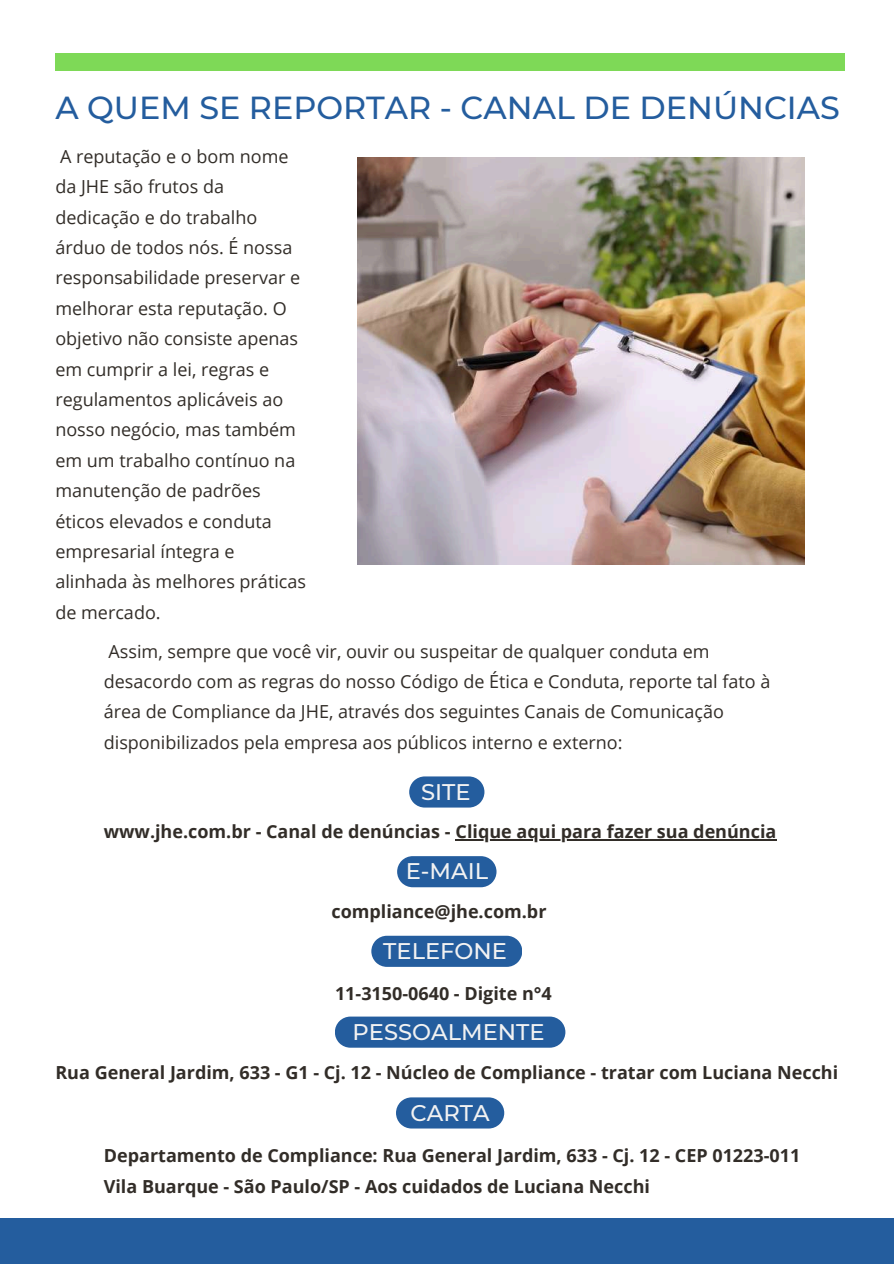
<style>
.page{position:relative;width:894px;height:1264px;background:#fff}
.page>*{position:absolute;margin:0;border:0;box-sizing:border-box;transform-origin:0 0}
.t1{font:500 31.8px "Montserrat";color:#245d9e}
.t2{font:500 22.65px "Montserrat";color:#f2f2f2}
.t3{font:18px/30.3px "Open Sans";color:#322d28}
.t4{font:700 18px/30.3px "Open Sans";color:#322d28}
</style>
<div class="page">
<div style="left:55px;top:53px;width:789px;height:17px;background:#7ed957"></div>
<div style="left:0;top:1218px;width:893px;height:45px;background:#245d9e"></div>
<img style="left:357px;top:158px;width:446px;height:406px">
<svg style="left:409px;top:776px;width:75px;height:31px;background:#386ca7"></svg>
<hr style="left:455px;top:839px;width:321px;height:1px;background:#322d28">
<svg style="left:397px;top:856px;width:99px;height:31px;background:#3267a4"></svg>
<svg style="left:371px;top:935px;width:151px;height:31px;background:#3267a4"></svg>
<div style="left:335px;top:1016px;width:230px;height:31px;background:#245d9e"></div>
<svg style="left:396px;top:1097px;width:108px;height:31px;background:#3368a4"></svg>
<h1 class="t1" style="left:55px;top:88px;width:785px">A QUEM SE REPORTAR - CANAL DE DENÚNCIAS</h1>
<p class="t3" style="left:55px;top:141px;width:252px">A reputação e o bom nome da JHE são frutos da dedicação e do trabalho árduo de todos nós. É nossa responsabilidade preservar e melhorar esta reputação. O objetivo não consiste apenas em cumprir a lei, regras e regulamentos aplicáveis ao nosso negócio, mas também em um trabalho contínuo na manutenção de padrões éticos elevados e conduta empresarial íntegra e alinhada às melhores práticas de mercado.</p>
<p class="t3" style="left:104px;top:635px;width:668px">Assim, sempre que você vir, ouvir ou suspeitar de qualquer conduta em desacordo com as regras do nosso Código de Ética e Conduta, reporte tal fato à área de Compliance da JHE, através dos seguintes Canais de Comunicação disponibilizados pela empresa aos públicos interno e externo:</p>
<p class="t2" style="left:421px;top:777px;width:51px">SITE</p>
<p class="t4" style="left:104px;top:816px;width:674px">www.jhe.com.br - Canal de denúncias - Clique aqui para fazer sua denúncia</p>
<p class="t2" style="left:405px;top:857px;width:84px">E-MAIL</p>
<p class="t4" style="left:331px;top:895px;width:216px">compliance@jhe.com.br</p>
<p class="t2" style="left:383px;top:937px;width:125px">TELEFONE</p>
<p class="t4" style="left:335px;top:977px;width:218px">11-3150-0640 - Digite n°4</p>
<p class="t2" style="left:352px;top:1017px;width:193px">PESSOALMENTE</p>
<p class="t4" style="left:55px;top:1057px;width:784px">Rua General Jardim, 633 - G1 - Cj. 12 - Núcleo de Compliance - tratar com Luciana Necchi</p>
<p class="t2" style="left:410px;top:1098px;width:81px">CARTA</p>
<p class="t4" style="left:104px;top:1140px;width:697px">Departamento de Compliance: Rua General Jardim, 633 - Cj. 12 - CEP 01223-011<br>Vila Buarque - São Paulo/SP - Aos cuidados de Luciana Necchi</p>
</div>
